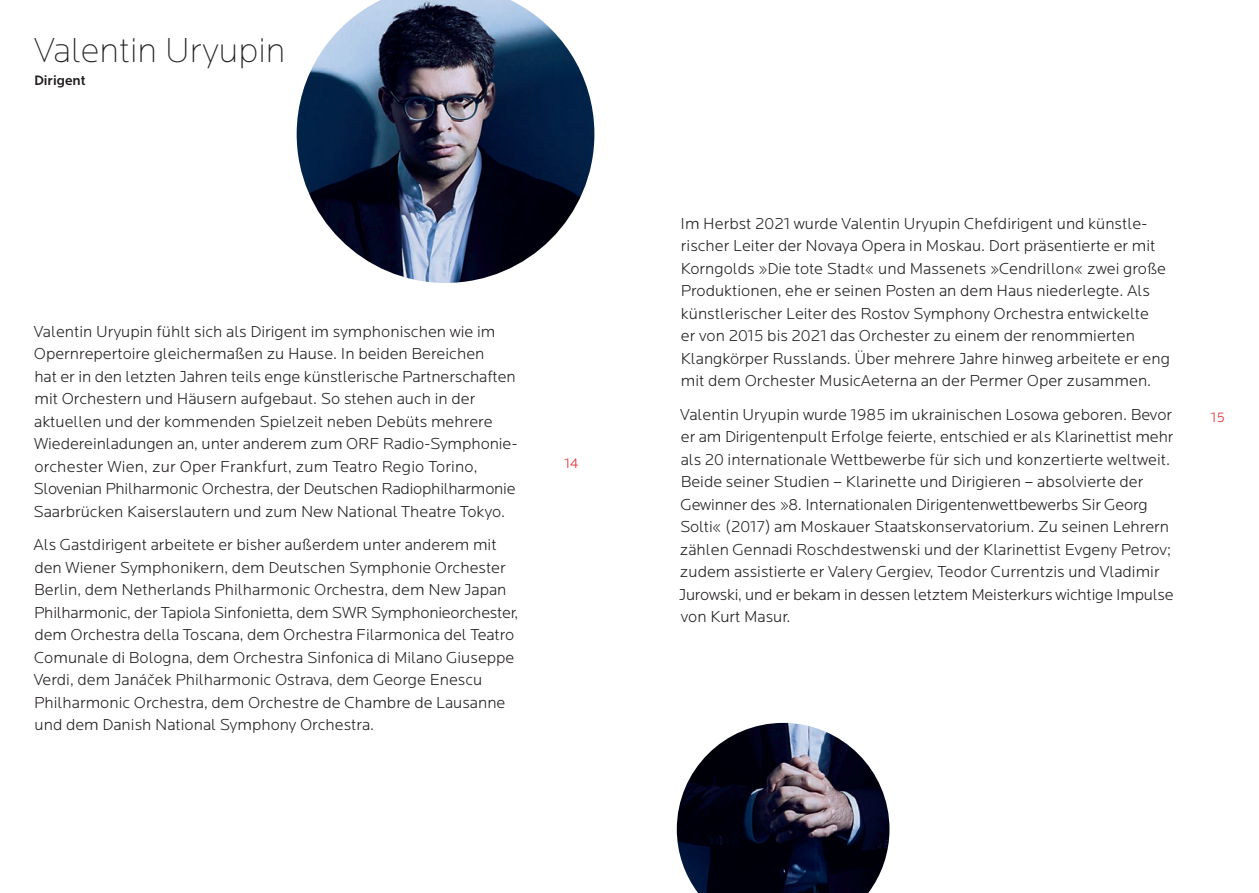
<style>
.page{position:relative;width:1259px;height:893px;background:#fff}
.page>*{position:absolute;margin:0;border:0;box-sizing:border-box;transform-origin:0 0}
.t1{font:200 36px "Locator";color:#231f20}
.t2{font:300 16.5px/22.5px "Locator";color:#231f20}
.t3{font:500 14.25px "Locator";color:#231f20}
.t4{font:300 14.25px "Locator";color:#e41f25}
</style>
<div class="page">
<img style="left:297px;top:0;width:297px;height:283px">
<img style="left:677px;top:723px;width:212px;height:170px">
<h1 class="t1" style="left:34px;top:31px;width:253px">Valentin U ryupin</h1>
<p class="t3" style="left:34px;top:72px;width:53px">Dirigent</p>
<p class="t2" style="left:33px;top:320px;width:485px">Valentin Uryupin fühlt sich als Dirigent im symphonischen wie im Opernrepertoire gleichermaßen zu Hause. In beiden Bereichen<br>hat er in den letzten Jahren teils enge künstlerische Partnerschaften mit Orchestern und Häusern aufgebaut. So stehen auch in der aktuellen und der kommenden Spielzeit neben Debüts mehrere Wiedereinladungen an, unter anderem zum ORF Radio-Symphonie&shy;orchester Wien, zur Oper Frankfurt, zum Teatro Regio Torino, Slovenian Philharmonic Orchestra, der Deutschen Radiophilharmonie Saarbrücken Kaiserslautern und zum New National Theatre Tokyo.</p>
<p class="t2" style="left:33px;top:534px;width:486px">Als Gastdirigent arbeitete er bisher außerdem unter anderem mit den Wiener Symphonikern, dem Deutschen Symphonie Orchester Berlin, dem Netherlands Philharmonic Orchestra, dem New Japan Philharmonic, der Tapiola Sinfonietta, dem SWR Symphonieorchester, dem Orchestra della Toscana, dem Orchestra Filarmonica del Teatro Comunale di Bologna, dem Orchestra Sinfonica di Milano Giuseppe Verdi, dem Janáček Philharmonic Ostrava, dem George Enescu Philharmonic Orchestra, dem Orchestre de Chambre de Lausanne und dem Danish National Symphony Orchestra.</p>
<p class="t4" style="left:564px;top:455px;width:15px">14</p>
<p class="t2" style="left:680px;top:212px;width:491px">Im Herbst 2021 wurde Valentin Uryupin Chefdirigent und künstle&shy;rischer Leiter der Novaya Opera in Moskau. Dort präsentierte er mit Korngolds »Die tote Stadt« und Massenets »Cendrillon« zwei große Produktionen, ehe er seinen Posten an dem Haus niederlegte. Als künstlerischer Leiter des Rostov Symphony Orchestra entwickelte<br>er von 2015 bis 2021 das Orchester zu einem der renommierten Klangkörper Russlands. Über mehrere Jahre hinweg arbeitete er eng mit dem Orchester MusicAeterna an der Permer Oper zusammen.</p>
<p class="t2" style="left:679px;top:403px;width:496px">Valentin Uryupin wurde 1985 im ukrainischen Losowa geboren. Bevor er am Dirigentenpult Erfolge feierte, entschied er als Klarinettist mehr als 20 internationale Wettbewerbe für sich und konzertierte weltweit.<br>Beide seiner Studien – Klarinette und Dirigieren – absolvierte der Gewinner des »8. Internationalen Dirigentenwettbewerbs Sir Georg Solti« (2017) am Moskauer Staatskonservatorium. Zu seinen Lehrern zählen Gennadi Roschdestwenski und der Klarinettist Evgeny Petrov; zudem assistierte er Valery Gergiev, Teodor Currentzis und Vladimir Jurowski, und er bekam in dessen letztem Meisterkurs wichtige Impulse von Kurt Masur.</p>
<p class="t4" style="left:1211px;top:409px;width:16px">15</p>
</div>
